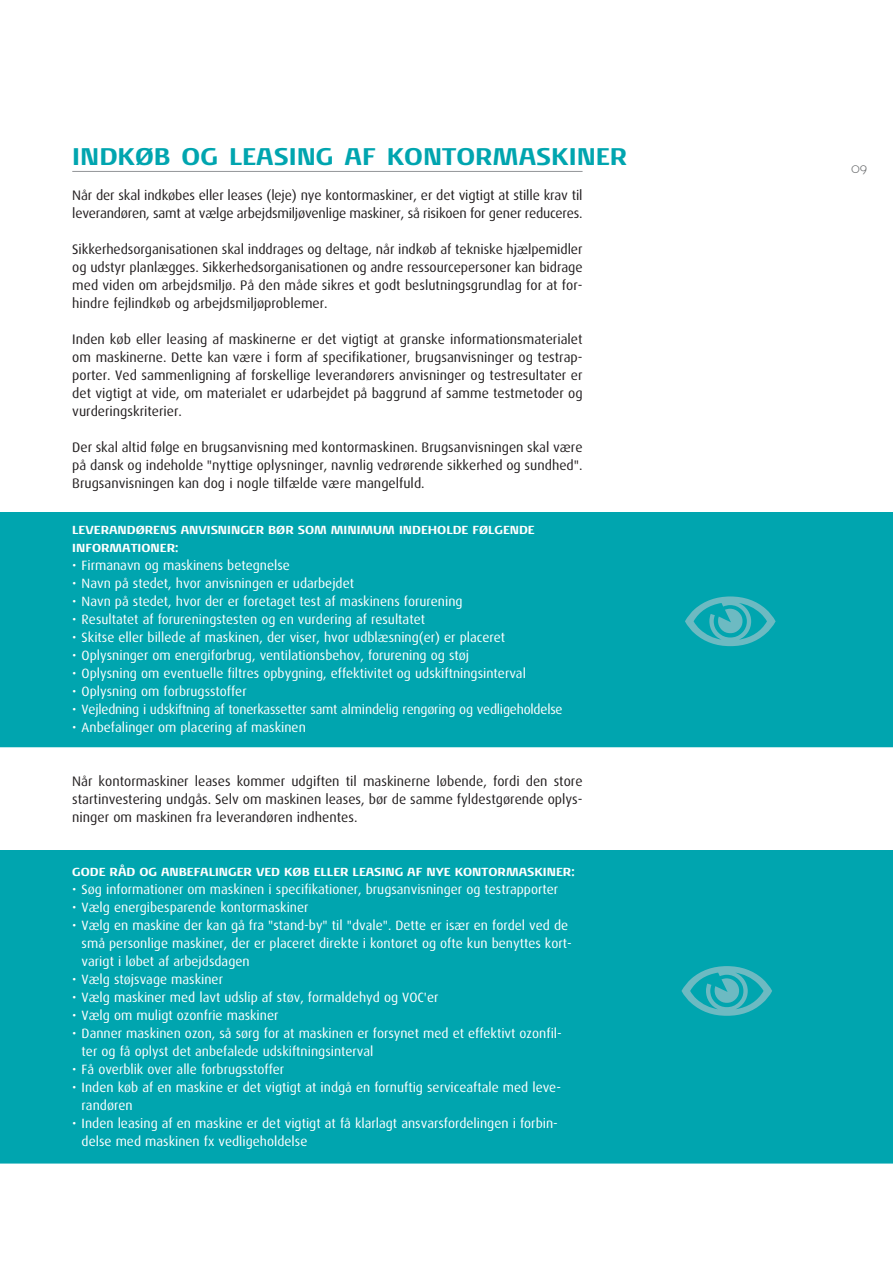
<style>
.page{position:relative;width:893px;height:1263px;background:#fff}
.page>*{position:absolute;margin:0;border:0;box-sizing:border-box;transform-origin:0 0}
.t1{font:108px "TT4567 O00";color:#6dbac2}
.t2{font:700 24.75px "Noa LT Std";color:#00a5af}
.t3{font:13.8px/18px "Dax";color:#231f20;text-align:justify}
.t4{font:13.5px/18px "Dax";color:#fff}
.t5{font:300 13.5px "Noa LT Std";color:#6c6e70}
.t6{font:700 12px/18px "Noa LT Std";color:#fff}
</style>
<div class="page">
<div style="left:0;top:850px;width:893px;height:313px;background:#00a5af"></div>
<div style="left:0;top:512px;width:893px;height:235px;background:#00a5af"></div>
<hr style="left:72px;top:171px;width:511px;height:1px;background:#939598">
<h2 class="t2" style="left:72px;top:148px;width:556px">INDKØB OG LEASING AF KONTORMASKINER</h2>
<p class="t3" style="left:72px;top:187px;width:512px">Når der skal indkøbes eller leases (leje) nye kontormaskiner, er det vigtigt at stille krav til leverandøren, samt at vælge arbejdsmiljøvenlige maskiner, så risikoen for gener reduceres.</p>
<p class="t3" style="left:72px;top:241px;width:512px">Sikkerhedsorganisationen skal inddrages og deltage, når indkøb af tekniske hjælpemidler og udstyr planlægges. Sikkerhedsorganisationen og andre ressourcepersoner kan bidrage med viden om arbejdsmiljø. På den måde sikres et godt beslutningsgrundlag for at for&shy;hindre fejlindkøb og arbejdsmiljøproblemer.</p>
<p class="t3" style="left:72px;top:331px;width:512px">Inden køb eller leasing af maskinerne er det vigtigt at granske informationsmaterialet om maskinerne. Dette kan være i form af specifikationer, brugsanvisninger og testrap&shy;porter. Ved sammenligning af forskellige leverandørers anvisninger og testresultater er det vigtigt at vide, om materialet er udarbejdet på baggrund af samme testmetoder og vurderingskriterier.</p>
<p class="t3" style="left:72px;top:439px;width:512px">Der skal altid følge en brugsanvisning med kontormaskinen. Brugsanvisningen skal være på dansk og indeholde "nyttige oplysninger, navnlig vedrørende sikkerhed og sundhed".<br>Brugsanvisningen kan dog i nogle tilfælde være mangelfuld.</p>
<p class="t6" style="left:72px;top:522px;width:464px">LEVERANDØRENS ANVISNINGER BØR SOM MINIMUM INDEHOLDE FØLGENDE<br>INFORMATIONER:</p>
<p class="t4" style="left:72px;top:557px;width:219px">• Firmanavn og maskinens betegnelse</p>
<p class="t4" style="left:72px;top:575px;width:283px">• Navn på stedet, hvor anvisningen er udarbejdet</p>
<p class="t4" style="left:72px;top:593px;width:392px">• Navn på stedet, hvor der er foretaget test af maskinens forurening</p>
<p class="t4" style="left:72px;top:611px;width:354px">• Resultatet af forureningstesten og en vurdering af resultatet</p>
<p class="t4" style="left:72px;top:629px;width:434px">• Skitse eller billede af maskinen, der viser, hvor udblæsning(er) er placeret</p>
<p class="t4" style="left:72px;top:647px;width:398px">• Oplysninger om energiforbrug, ventilationsbehov, forurening og støj</p>
<p class="t4" style="left:72px;top:665px;width:455px">• Oplysning om eventuelle filtres opbygning, effektivitet og udskiftningsinterval</p>
<p class="t4" style="left:72px;top:683px;width:176px">• Oplysning om forbrugsstoffer</p>
<p class="t4" style="left:72px;top:701px;width:492px">• Vejledning i udskiftning af tonerkassetter samt almindelig rengøring og vedligeholdelse</p>
<p class="t4" style="left:72px;top:719px;width:235px">• Anbefalinger om placering af maskinen</p>
<p class="t3" style="left:72px;top:773px;width:512px">Når kontormaskiner leases kommer udgiften til maskinerne løbende, fordi den store startinvestering undgås. Selv om maskinen leases, bør de samme fyldestgørende oplys&shy;ninger om maskinen fra leverandøren indhentes.</p>
<p class="t6" style="left:72px;top:864px;width:504px">GODE RÅD OG ANBEFALINGER VED KØB ELLER LEASING AF NYE KONTORMASKINER:</p>
<p class="t4" style="left:72px;top:881px;width:487px">• Søg informationer om maskinen i specifikationer, brugsanvisninger og testrapporter</p>
<p class="t4" style="left:72px;top:899px;width:238px">• Vælg energibesparende kontormaskiner</p>
<p class="t4" style="left:82px;top:917px;width:492px;text-indent:-9px">• Vælg en maskine der kan gå fra "stand-by" til "dvale". Dette er især en fordel ved de små personlige maskiner, der er placeret direkte i kontoret og ofte kun benyttes kort&shy;varigt i løbet af arbejdsdagen</p>
<p class="t4" style="left:72px;top:971px;width:152px">• Vælg støjsvage maskiner</p>
<p class="t4" style="left:72px;top:989px;width:368px">• Vælg maskiner med lavt udslip af støv, formaldehyd og VOC'er</p>
<p class="t4" style="left:72px;top:1007px;width:208px">• Vælg om muligt ozonfrie maskiner</p>
<p class="t4" style="left:82px;top:1025px;width:482px;text-indent:-9px">• Danner maskinen ozon, så sørg for at maskinen er forsynet med et effektivt ozonfil&shy;ter og få oplyst det anbefalede udskiftningsinterval</p>
<p class="t4" style="left:72px;top:1061px;width:213px">• Få overblik over alle forbrugsstoffer</p>
<p class="t4" style="left:82px;top:1079px;width:481px;text-indent:-9px">• Inden køb af en maskine er det vigtigt at indgå en fornuftig serviceaftale med leve&shy;randøren</p>
<p class="t4" style="left:82px;top:1115px;width:478px;text-indent:-9px">• Inden leasing af en maskine er det vigtigt at få klarlagt ansvarsfordelingen i forbin&shy;delse med maskinen fx vedligeholdelse</p>
<h1 class="t1" style="left:676px;top:556px;width:109px">-</h1>
<h1 class="t1" style="left:673px;top:925px;width:109px">-</h1>
<p class="t5" style="left:851px;top:163px;width:18px">09</p>
</div>
